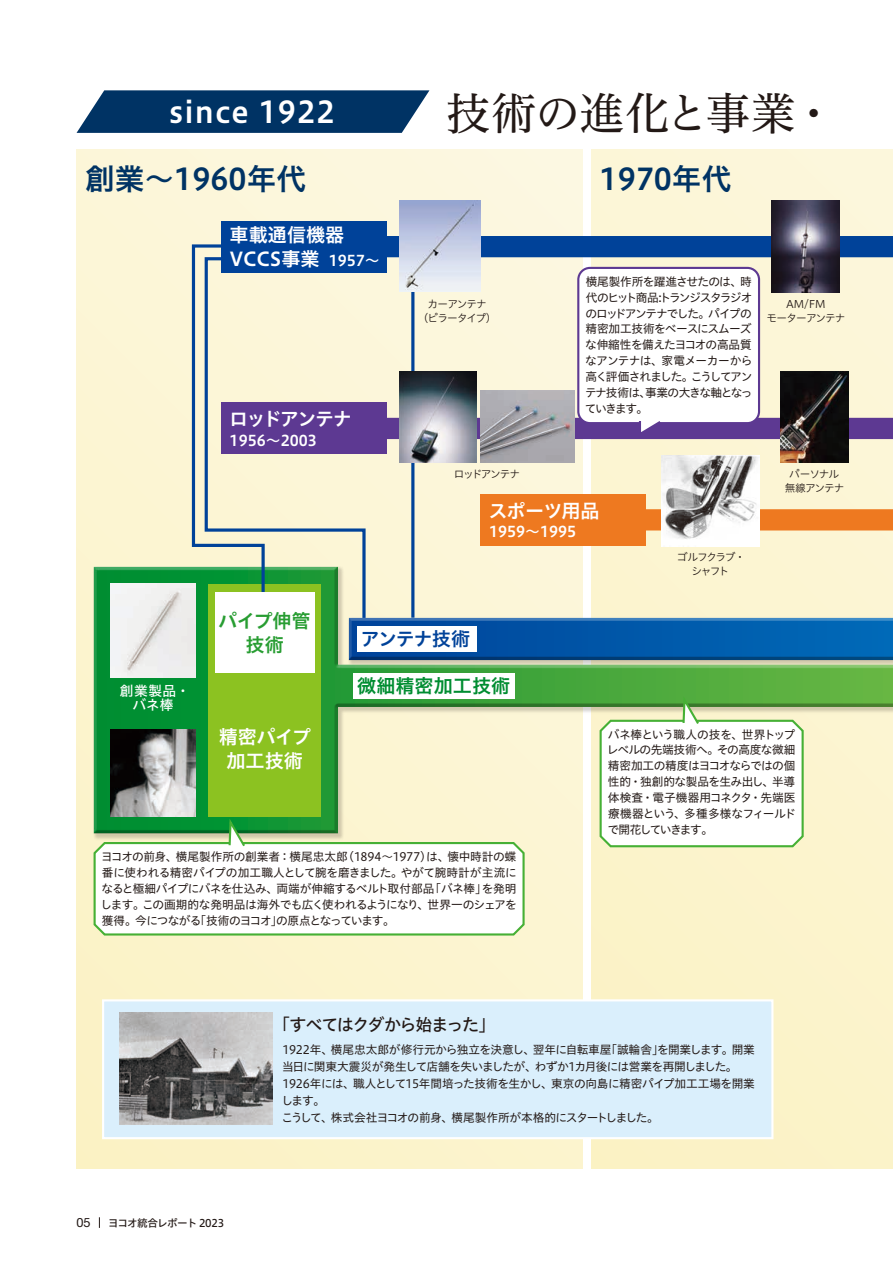
<style>
.page{position:relative;width:893px;height:1263px;background:#fff}
.page>*{position:absolute;margin:0;border:0;box-sizing:border-box;transform-origin:0 0}
.t1{font:44.7px "Hiragino UD Serif Std W4";letter-spacing:-.01em;color:#231916}
.t2{font:29.7px "Hiragino UD Sans Std W6";color:#003364}
.t3{font:29.7px "Hiragino UD Sans Std W6";letter-spacing:.04em;color:#fff}
.t4{font:19.2px/23.4px "Hiragino UD Sans Std W6";letter-spacing:-.015em;color:#fff;text-align:center}
.t5{font:19.2px "Hiragino UD Sans Std W6";color:#008d31}
.t6{font:19.2px "Hiragino UD Sans Std W6";letter-spacing:-.085em;color:#fff}
.t7{font:19.2px/23.4px "Hiragino UD Sans Std W6";letter-spacing:-.005em;color:#289d32;text-align:center}
.t8{font:19.2px "Hiragino UD Sans Std W6";letter-spacing:-.075em;color:#004299}
.t9{font:16.95px "Hiragino UD Sans Std W5";letter-spacing:-.08em;color:#231916}
.t10{font:14.85px "Hiragino UD Sans Std W6";color:#fff}
.t11{font:13.8px/13.8px "Hiragino UD Sans Std W5";letter-spacing:.025em;color:#fff;text-align:center}
.t12{font:12.75px "Helvetica Neue LT Std";color:#231916}
.t13{font:11.7px/15.9px "Hiragino UD Sans Std W4";letter-spacing:-.055em;color:#231916;text-align:justify}
.t14{font:10.65px/13.8px "Hiragino UD Sans Std W3";letter-spacing:-.095em;color:#231916;text-align:center}
.t15{font:10.65px/13.8px "Hiragino UD Sans Std W3";letter-spacing:-.07em;color:#231916;text-align:center}
.t16{font:10.65px "Hiragino UD Sans Std W5";letter-spacing:-.065em;color:#231916}
.t17{font:10.65px/13.8px "Hiragino UD Sans Std W3";letter-spacing:-.135em;color:#231916;text-align:center}
.s1{font-size:14.85px}
</style>
<div class="page">
<div style="left:77px;top:150px;width:506px;height:1019px;background:linear-gradient(to right,#fbf4d0,#fbf5d6)"></div>
<svg style="left:591px;top:150px;width:302px;height:1019px;background:#faf3cd"></svg>
<img style="left:772px;top:201px;width:68px;height:35px">
<img style="left:400px;top:201px;width:80px;height:35px">
<svg style="left:77px;top:90px;width:352px;height:43px;background:#154471"></svg>
<div style="left:94px;top:566px;width:799px;height:269px;background:#231916;opacity:.5"></div>
<div style="left:208px;top:584px;width:113px;height:232px;background:#8cc221"></div>
<img style="left:111px;top:584px;width:85px;height:93px">
<img style="left:111px;top:730px;width:85px;height:86px">
<svg style="left:190px;top:236px;width:703px;height:424px;background:#c5c6bd"></svg>
<div style="left:215px;top:592px;width:100px;height:81px;background:#fff"></div>
<div style="left:95px;top:843px;width:429px;height:91px;background:#fff;border-radius:10px"></div>
<div style="left:94px;top:842px;width:431px;height:93px;border:2px solid #46b035;border-radius:10px"></div>
<svg style="left:227px;top:816px;width:20px;height:31px"></svg>
<div style="left:221px;top:221px;width:166px;height:51px;background:#004299"></div>
<div style="left:601px;top:721px;width:202px;height:125px;background:#fff;border-radius:10px"></div>
<div style="left:600px;top:720px;width:204px;height:127px;border:2px solid #46b035;border-radius:10px"></div>
<svg style="left:681px;top:693px;width:20px;height:31px"></svg>
<div style="left:353px;top:673px;width:161px;height:25px;background:#fff"></div>
<div style="left:102px;top:999px;width:671px;height:140px;background:#daeffc;border:2px solid #fff"></div>
<img style="left:119px;top:1012px;width:154px;height:112px">
<h2 class="t3" style="left:169px;top:89px;width:167px">since 1922</h2>
<h1 class="t1" style="left:446px;top:79px;width:392px">技術の進化と事業・</h1>
<h2 class="t2" style="left:85px;top:156px;width:223px">創業～1960年代</h2>
<h2 class="t2" style="left:600px;top:156px;width:133px">1970年代</h2>
<h3 class="t4" style="left:230px;top:222px;width:152px;text-align:left">車載通信機器<br>VCCS事業 <span class="s1">1957～</span></h3>
<h3 class="t6" style="left:229px;top:404px;width:124px">ロッドアンテナ</h3>
<p class="t10" style="left:230px;top:429px;width:89px">1956～2003</p>
<p class="t13" style="left:585px;top:273px;width:169px">横尾製作所を躍進させたのは、時代のヒット商品:トランジスタラジオのロッドアンテナでした。パイプの精密加工技術をベースにスムーズな伸縮性を備えたヨコオの高品質なアンテナは、家電メーカーから高く評価されました。こうしてアンテナ技術は、事業の大きな軸となっていきます。</p>
<p class="t14" style="left:418px;top:297px;width:80px">カーアンテナ<br>（ピラータイプ）</p>
<p class="t15" style="left:766px;top:297px;width:80px">AM/FM<br>モーターアンテナ</p>
<p class="t14" style="left:454px;top:467px;width:68px">ロッドアンテナ</p>
<h3 class="t4" style="left:488px;top:498px;width:113px">スポーツ用品</h3>
<p class="t10" style="left:489px;top:520px;width:89px">1959～1995</p>
<p class="t17" style="left:677px;top:550px;width:70px">ゴルフクラブ・シャフト</p>
<p class="t14" style="left:785px;top:467px;width:61px">パーソナル無線アンテナ</p>
<p class="t11" style="left:120px;top:683px;width:72px">創業製品・バネ棒</p>
<h3 class="t7" style="left:218px;top:608px;width:94px">パイプ伸管技術</h3>
<h3 class="t4" style="left:219px;top:724px;width:94px">精密パイプ加工技術</h3>
<h3 class="t8" style="left:360px;top:624px;width:111px">アンテナ技術</h3>
<h3 class="t5" style="left:357px;top:671px;width:155px">微細精密加工技術</h3>
<p class="t13" style="left:101px;top:848px;width:418px">ヨコオの前身、横尾製作所の創業者：横尾忠太郎（1894～1977）は、懐中時計の蝶番に使われる精密パイプの加工職人として腕を磨きました。やがて腕時計が主流になると極細パイプにバネを仕込み、両端が伸縮するベルト取付部品「バネ棒」を発明します。この画期的な発明品は海外でも広く使われるようになり、世界一のシェアを獲得。今につながる「技術のヨコオ」の原点となっています。</p>
<h3 class="t9" style="left:273px;top:1012px;width:224px">「すべてはクダから始まった」</h3>
<p class="t13" style="left:607px;top:725px;width:191px">バネ棒という職人の技を、世界トップレベルの先端技術へ。その高度な微細精密加工の精度はヨコオならではの個性的・独創的な製品を生み出し、半導体検査・電子機器用コネクタ・先端医療機器という、多種多様なフィールドで開花していきます。</p>
<p class="t12" style="left:77px;top:1215px;width:15px">05</p>
<p class="t16" style="left:108px;top:1214px;width:118px">ヨコオ統合レポート 2023</p>
<p class="t13" style="left:281px;top:1041px;width:475px;line-height:17px;text-align:left">1922年、横尾忠太郎が修行元から独立を決意し、翌年に自転車屋「誠輪舎」を開業します。開業当日に関東大震災が発生して店舗を失いましたが、わずか1カ月後には営業を再開しました。1926年には、職人として15年間培った技術を生かし、東京の向島に精密パイプ加工工場を開業します。<br>こうして、株式会社ヨコオの前身、横尾製作所が本格的にスタートしました。</p>
</div>
